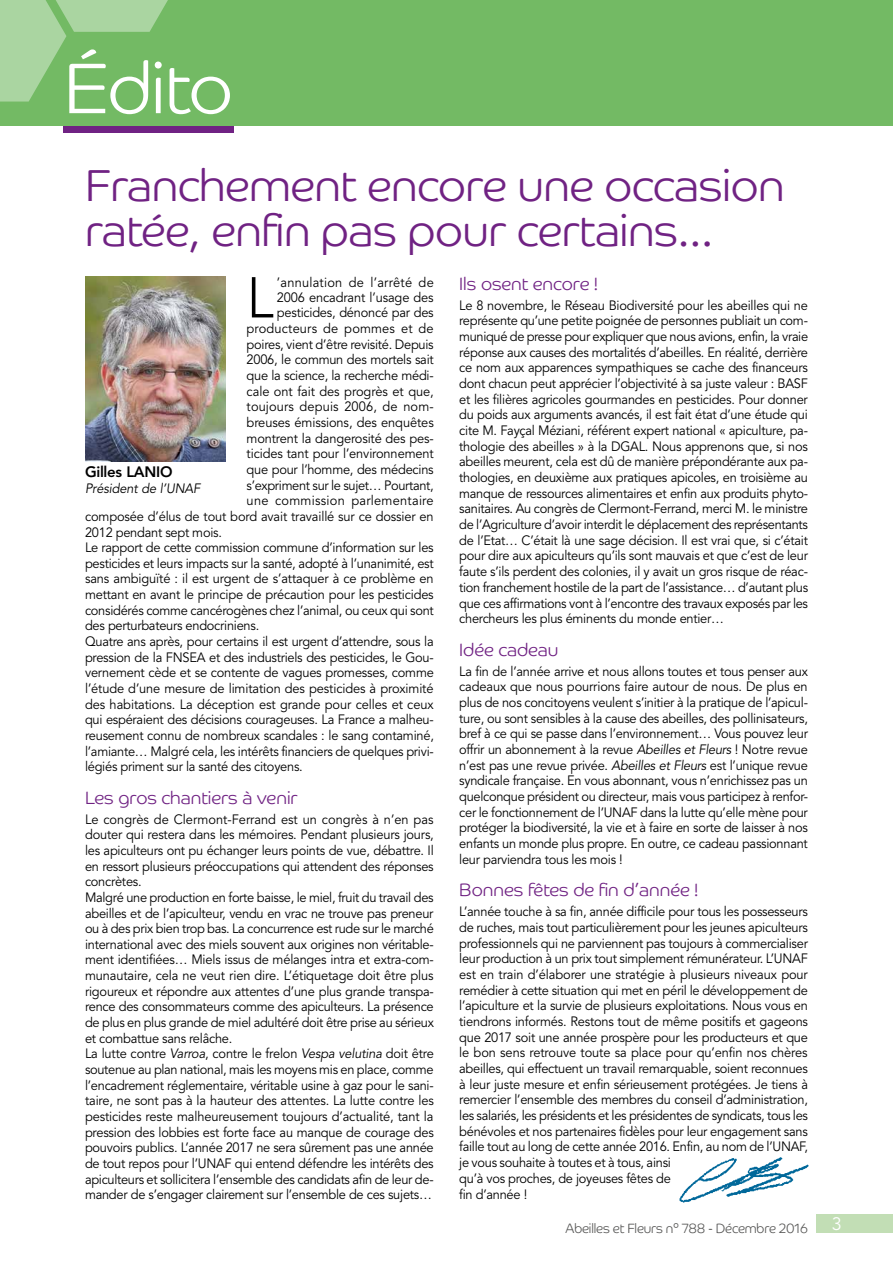
<style>
.page{position:relative;width:893px;height:1263px;background:#fff}
.page>*{position:absolute;margin:0;border:0;box-sizing:border-box;transform-origin:0 0}
.t1{font:300 72px "Co Headline";letter-spacing:-.02em;color:#fff}
.t2{font:300 57px "Avenir";color:#000;scale:.95 1}
.t3{font:300 45px/45px "Co Headline";letter-spacing:-.01em;color:#702283}
.t4{font:300 18px "Co Headline";color:#702283}
.t5{font:18px "Avenir";color:#fff}
.t6{font:800 15px "Avenir";letter-spacing:-.02em;color:#000}
.t7{font:13.5px/15.6px "Avenir";letter-spacing:-.02em;color:#000;scale:.95 1}
.t8{font:13.5px "Avenir";letter-spacing:.02em;color:#000;scale:.95 1}
.t9{font:300 13.5px "Co Headline";letter-spacing:-.01em;color:#575756;scale:.95 1}
.t10{font:13.5px "Avenir";letter-spacing:.01em;color:#000;scale:.95 1}
.t11{font:13.5px "Avenir";letter-spacing:.015em;color:#000;scale:.95 1}
.t12{font:italic 13.5px "Avenir";letter-spacing:-.01em;color:#000;scale:.95 1}
.s1{font-style:italic}
</style>
<div class="page">
<div style="left:64px;top:117px;width:170px;height:16px;background:#702283"></div>
<div style="left:0;top:0;width:893px;height:125px;background:#73ba64"></div>
<svg style="left:0;top:0;width:168px;height:102px"></svg>
<img style="left:679px;top:1157px;width:130px;height:46px">
<img style="left:85px;top:276px;width:140px;height:185px">
<div style="left:816px;top:1214px;width:77px;height:19px;background:#c2deb5"></div>
<h1 class="t1" style="left:64px;top:45px;width:171px">Édito</h1>
<h3 class="t3" style="left:85px;top:162px;width:701px">Franchement encore une occasion ratée, enfin pas pour certains…</h3>
<h2 class="t2" style="left:247px;top:264px;width:30px">L</h2>
<p class="t8" style="left:277px;top:274px;width:167px">’annulation de l’arrêté de</p>
<p class="t7" style="left:277px;top:290px;width:167px">2006 encadrant l’usage des</p>
<p class="t7" style="left:277px;top:305px;width:167px">pesticides, dénoncé par des</p>
<p class="t11" style="left:247px;top:321px;width:198px">producteurs de pommes et de</p>
<p class="t7" style="left:247px;top:337px;width:198px">poires, vient d’être revisité. Depuis</p>
<p class="t7" style="left:247px;top:352px;width:198px">2006, le commun des mortels sait</p>
<p class="t7" style="left:247px;top:368px;width:198px">que la science, la recherche médi-</p>
<p class="t7" style="left:247px;top:384px;width:199px">cale ont fait des progrès et que,</p>
<p class="t10" style="left:247px;top:399px;width:198px">toujours depuis 2006, de nom-</p>
<p class="t7" style="left:247px;top:415px;width:199px">breuses émissions, des enquêtes</p>
<p class="t7" style="left:247px;top:431px;width:198px">montrent la dangerosité des pes-</p>
<p class="t7" style="left:247px;top:446px;width:198px">ticides tant pour l’environnement</p>
<p class="t7" style="left:247px;top:462px;width:198px">que pour l’homme, des médecins</p>
<p class="t7" style="left:247px;top:477px;width:198px">s’expriment sur le sujet… Pourtant,</p>
<p class="t8" style="left:247px;top:493px;width:198px">une commission parlementaire</p>
<p class="t7" style="left:85px;top:509px;width:369px">composée d’élus de tout bord avait travaillé sur ce dossier en</p>
<p class="t7" style="left:85px;top:524px;width:146px">2012 pendant sept mois.</p>
<p class="t7" style="left:85px;top:540px;width:368px">Le rapport de cette commission commune d’information sur les</p>
<p class="t7" style="left:85px;top:556px;width:369px">pesticides et leurs impacts sur la santé, adopté à l’unanimité, est</p>
<p class="t7" style="left:85px;top:571px;width:368px">sans ambiguïté : il est urgent de s’attaquer à ce problème en</p>
<p class="t7" style="left:85px;top:587px;width:369px">mettant en avant le principe de précaution pour les pesticides</p>
<p class="t7" style="left:85px;top:603px;width:369px">considérés comme cancérogènes chez l’animal, ou ceux qui sont</p>
<p class="t7" style="left:85px;top:618px;width:185px">des perturbateurs endocriniens.</p>
<p class="t7" style="left:85px;top:634px;width:368px">Quatre ans après, pour certains il est urgent d’attendre, sous la</p>
<p class="t7" style="left:85px;top:650px;width:369px">pression de la FNSEA et des industriels des pesticides, le Gou-</p>
<p class="t7" style="left:85px;top:665px;width:369px">vernement cède et se contente de vagues promesses, comme</p>
<p class="t7" style="left:85px;top:681px;width:368px">l’étude d’une mesure de limitation des pesticides à proximité</p>
<p class="t7" style="left:85px;top:696px;width:368px">des habitations. La déception est grande pour celles et ceux</p>
<p class="t7" style="left:85px;top:712px;width:369px">qui espéraient des décisions courageuses. La France a malheu-</p>
<p class="t7" style="left:85px;top:728px;width:369px">reusement connu de nombreux scandales : le sang contaminé,</p>
<p class="t7" style="left:85px;top:743px;width:369px">l’amiante… Malgré cela, les intérêts financiers de quelques privi-</p>
<p class="t7" style="left:85px;top:759px;width:231px">légiés priment sur la santé des citoyens.</p>
<h3 class="t4" style="left:85px;top:787px;width:214px">Les gros chantiers à venir</h3>
<p class="t7" style="left:85px;top:811px;width:369px">Le congrès de Clermont-Ferrand est un congrès à n’en pas douter qui restera dans les mémoires. Pendant plusieurs jours, les apiculteurs ont pu échanger leurs points de vue, débattre. Il en ressort plusieurs préoccupations qui attendent des réponses concrètes.<br>Malgré une production en forte baisse, le miel, fruit du travail des abeilles et de l’apiculteur, vendu en vrac ne trouve pas preneur ou à des prix bien trop bas. La concurrence est rude sur le marché international avec des miels souvent aux origines non véritable&shy;ment identifiées… Miels issus de mélanges intra et extra-com&shy;munautaire, cela ne veut rien dire. L’étiquetage doit être plus rigoureux et répondre aux attentes d’une plus grande transpa&shy;rence des consommateurs comme des apiculteurs. La présence de plus en plus grande de miel adultéré doit être prise au sérieux et combattue sans relâche.<br>La lutte contre <span class="s1">Varroa</span>, contre le frelon <span class="s1">Vespa velutina</span> doit être soutenue au plan national, mais les moyens mis en place, comme l’encadrement réglementaire, véritable usine à gaz pour le sani&shy;taire, ne sont pas à la hauteur des attentes. La lutte contre les pesticides reste malheureusement toujours d’actualité, tant la pression des lobbies est forte face au manque de courage des pouvoirs publics. L’année 2017 ne sera sûrement pas une année de tout repos pour l’UNAF qui entend défendre les intérêts des apiculteurs et sollicitera l’ensemble des candidats afin de leur de&shy;mander de s’engager clairement sur l’ensemble de ces sujets…</p>
<p class="t6" style="left:85px;top:463px;width:89px">Gilles LANIO</p>
<p class="t12" style="left:85px;top:480px;width:123px">Président de l’UNAF</p>
<h3 class="t4" style="left:459px;top:273px;width:140px">Ils osent encore !</h3>
<p class="t7" style="left:459px;top:297px;width:369px;text-align:justify">Le 8 novembre, le Réseau Biodiversité pour les abeilles qui ne représente qu’une petite poignée de personnes publiait un com&shy;muniqué de presse pour expliquer que nous avions, enfin, la vraie réponse aux causes des mortalités d’abeilles. En réalité, derrière ce nom aux apparences sympathiques se cache des financeurs dont chacun peut apprécier l’objectivité à sa juste valeur : BASF et les filières agricoles gourmandes en pesticides. Pour donner du poids aux arguments avancés, il est fait état d’une étude qui cite M. Fayçal Méziani, référent expert national « apiculture, pa&shy;thologie des abeilles » à la DGAL. Nous apprenons que, si nos abeilles meurent, cela est dû de manière prépondérante aux pa&shy;thologies, en deuxième aux pratiques apicoles, en troisième au manque de ressources alimentaires et enfin aux produits phyto&shy;sanitaires. Au congrès de Clermont-Ferrand, merci M. le ministre de l’Agriculture d’avoir interdit le déplacement des représentants de l’Etat… C’était là une sage décision. Il est vrai que, si c’était pour dire aux apiculteurs qu’ils sont mauvais et que c’est de leur faute s’ils perdent des colonies, il y avait un gros risque de réac&shy;tion franchement hostile de la part de l’assistance… d’autant plus que ces affirmations vont à l’encontre des travaux exposés par les chercheurs les plus éminents du monde entier…</p>
<h3 class="t4" style="left:459px;top:639px;width:101px">Idée cadeau</h3>
<p class="t7" style="left:459px;top:663px;width:369px;text-align:justify">La fin de l’année arrive et nous allons toutes et tous penser aux cadeaux que nous pourrions faire autour de nous. De plus en plus de nos concitoyens veulent s’initier à la pratique de l’apicul&shy;ture, ou sont sensibles à la cause des abeilles, des pollinisateurs, bref à ce qui se passe dans l’environnement… Vous pouvez leur offrir un abonnement à la revue <span class="s1">Abeilles et Fleurs</span> ! Notre revue n’est pas une revue privée. <span class="s1">Abeilles et Fleurs</span> est l’unique revue syndicale française. En vous abonnant, vous n’enrichissez pas un quelconque président ou directeur, mais vous participez à renfor&shy;cer le fonctionnement de l’UNAF dans la lutte qu’elle mène pour protéger la biodiversité, la vie et à faire en sorte de laisser à nos enfants un monde plus propre. En outre, ce cadeau passionnant leur parviendra tous les mois !</p>
<h3 class="t4" style="left:459px;top:879px;width:240px">Bonnes fêtes de fin d’année !</h3>
<p class="t7" style="left:459px;top:904px;width:369px">L’année touche à sa fin, année difficile pour tous les possesseurs de ruches, mais tout particulièrement pour les jeunes apiculteurs professionnels qui ne parviennent pas toujours à commercialiser leur production à un prix tout simplement rémunérateur. L’UNAF est en train d’élaborer une stratégie à plusieurs niveaux pour remédier à cette situation qui met en péril le développement de l’apiculture et la survie de plusieurs exploitations. Nous vous en tiendrons informés. Restons tout de même positifs et gageons que 2017 soit une année prospère pour les producteurs et que le bon sens retrouve toute sa place pour qu’enfin nos chères abeilles, qui effectuent un travail remarquable, soient reconnues à leur juste mesure et enfin sérieusement protégées. Je tiens à remercier l’ensemble des membres du conseil d’administration, les salariés, les présidents et les présidentes de syndicats, tous les bénévoles et nos partenaires fidèles pour leur engagement sans faille tout au long de cette année 2016. Enfin, au nom de l’UNAF, je vous souhaite à toutes et à tous, ainsi<br>qu’à vos proches, de joyeuses fêtes de<br>fin d’année !</p>
<p class="t9" style="left:565px;top:1220px;width:257px">Abeilles et Fleurs n° 788 - Décembre 2016</p>
<h3 class="t5" style="left:832px;top:1214px;width:12px">3</h3>
</div>
